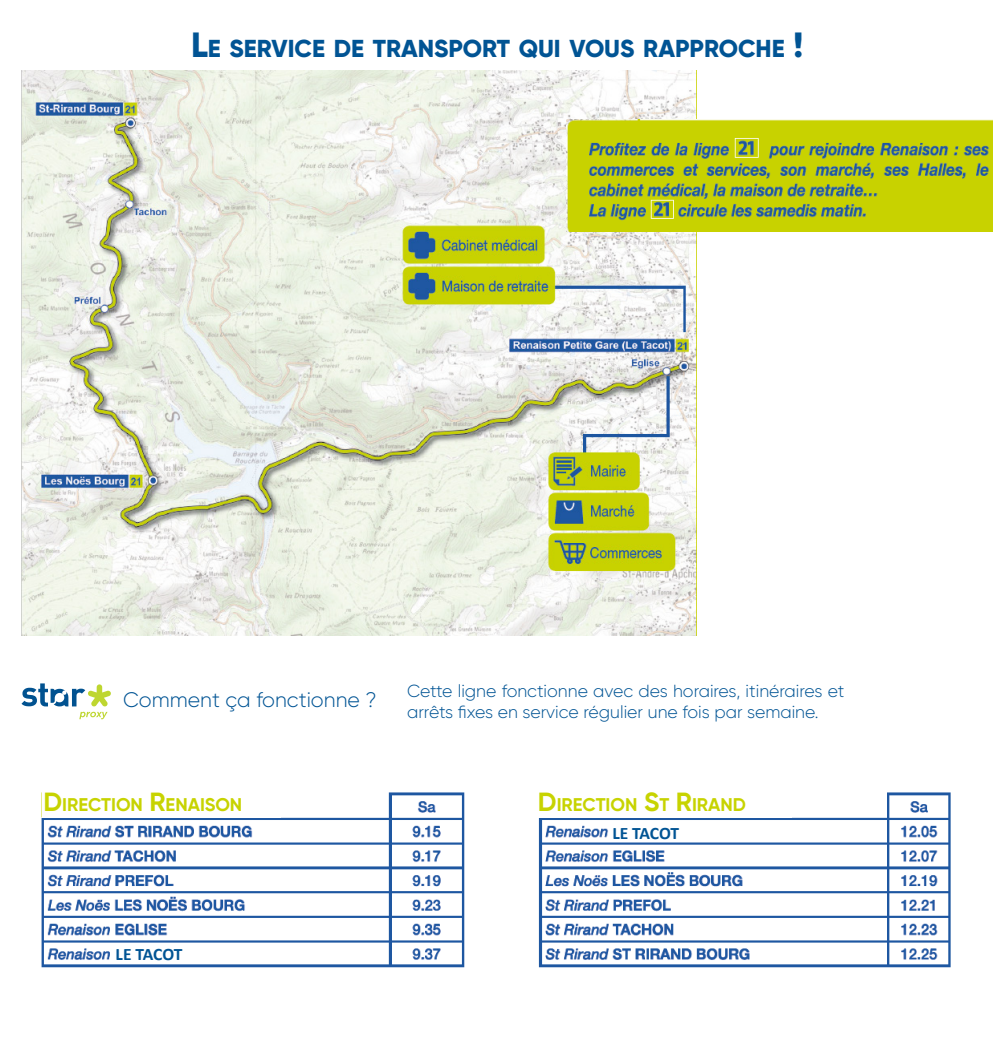
<style>
.page{position:relative;width:993px;height:1042px;background:#fff}
.page>*{position:absolute;margin:0;border:0;box-sizing:border-box;transform-origin:0 0}
.t1{font:800 24.5px "Gilroy";color:#015494}
.t2{font:300 21px "Gilroy";color:#015494}
.t3{font:700 18.38px "Gilroy";color:#c7d301}
.t4{font:300 17.5px/21px "Gilroy";color:#015494}
.t5{font:700 17.5px "Calibri";letter-spacing:-.01em;color:#015494}
.s1{font-size:35px}
.s2{font-size:26.25px}
</style>
<div class="page">
<svg style="left:21px;top:683px;width:90px;height:36px"></svg>
<img style="left:21px;top:70px;width:675px;height:566px">
<img style="left:566px;top:119px;width:426px;height:113px">
<img style="left:41px;top:792px;width:910px;height:175px">
<div style="left:42px;top:785px;width:238px;height:33px;background:#fff"></div>
<div style="left:537px;top:784px;width:254px;height:34px;background:#fff"></div>
<div style="left:611px;top:823px;width:180px;height:18px;background:#fff"></div>
<div style="left:115px;top:944px;width:179px;height:18px;background:#fff"></div>
<p class="t1" style="left:191px;top:33px;width:613px"><span class="s1">L</span>E SERVICE DE TRANSPORT QUI VOUS RAPPROCHE <span class="s1">!</span></p>
<p class="t2" style="left:123px;top:686px;width:255px">Comment ça fonctionne ?</p>
<p class="t4" style="left:407px;top:680px;width:438px">Cette ligne fonctionne avec des horaires, itinéraires et arrêts fixes en service régulier une fois par semaine.</p>
<p class="t3" style="left:43px;top:793px;width:200px"><span class="s2">D</span>IRECTION <span class="s2">R</span>ENAISON</p>
<p class="t3" style="left:537px;top:793px;width:208px"><span class="s2">D</span>IRECTION <span class="s2">S</span>T <span class="s2">R</span>IRAND</p>
<p class="t5" style="left:612px;top:820px;width:68px">LE TACOT</p>
<p class="t5" style="left:116px;top:942px;width:68px">LE TACOT</p>
</div>
